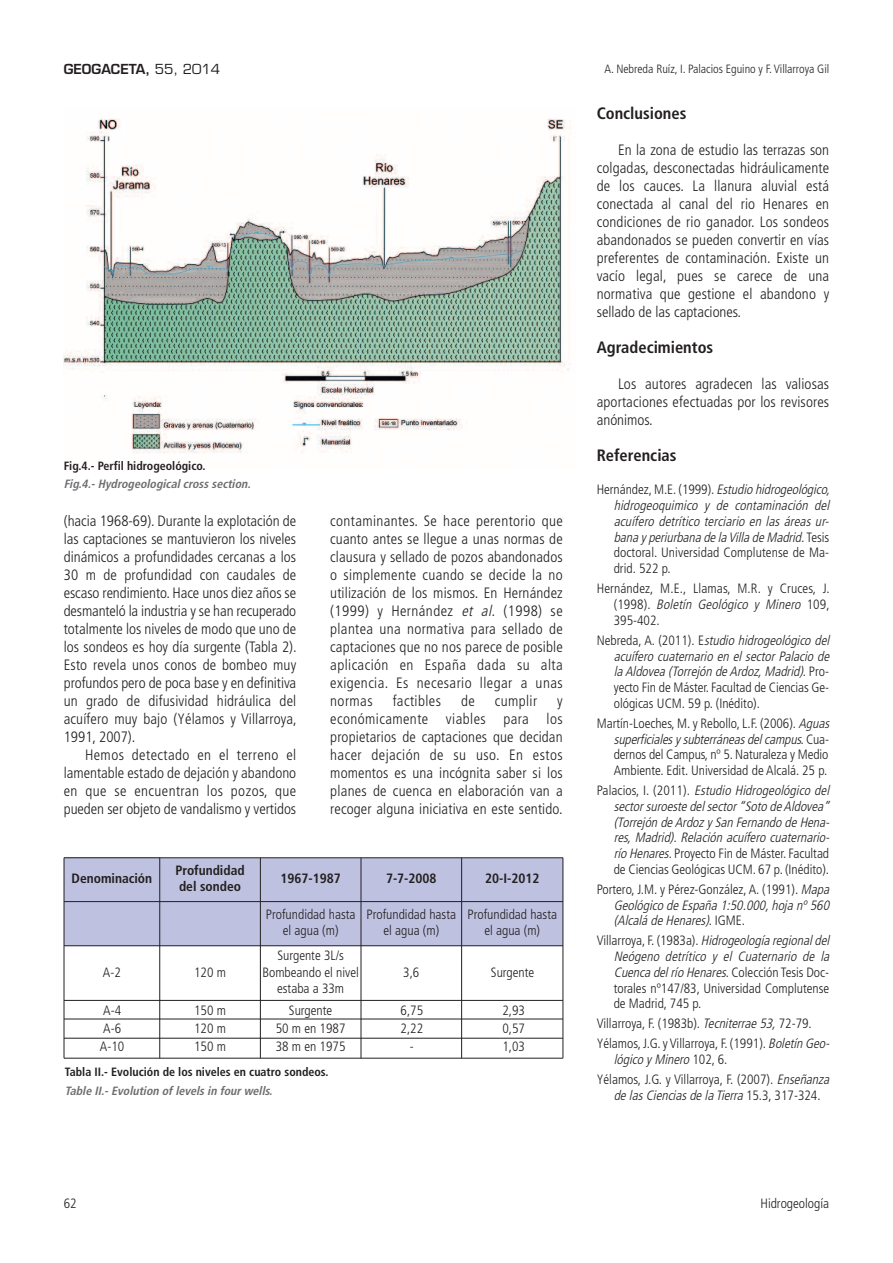
<style>
.page{position:relative;width:893px;height:1263px;background:#fff}
.page>*{position:absolute;margin:0;border:0;box-sizing:border-box;transform-origin:0 0}
.t1{font:700 condensed 16.5px "Frutiger";color:#231f20}
.t2{font:300 condensed 15px/18px "Frutiger";letter-spacing:.01em;color:#231f20;text-align:justify}
.t3{font:300 condensed 15px "Frutiger";letter-spacing:.03em;color:#231f20}
.t4{font:300 condensed 13.5px/15.8px "Frutiger";color:#231f20}
.t5{font:italic 300 condensed 13.5px/15.8px "Frutiger";color:#231f20}
.t6{font:700 condensed 13.5px/16.2px "Frutiger";color:#231f20}
.t7{font:600 13.5px "Eurostile";color:#231f20}
.t8{font:700 condensed 12px "Frutiger";color:#231f20}
.t9{font:italic 700 condensed 12px "Frutiger";color:#6c6d70}
.t10{font:300 condensed 12px "Frutiger";color:#231f20}
.s1{font-weight:400}
.s2{font-style:italic}
.s3{font-style:normal}
</style>
<div class="page">
<img style="left:64px;top:118px;width:507px;height:335px">
<div style="left:64px;top:858px;width:96px;height:44px;background:#bec1e0"></div>
<div style="left:160px;top:858px;width:100px;height:43px;background:#bec1e0"></div>
<div style="left:260px;top:858px;width:101px;height:43px;background:#bec1e0"></div>
<div style="left:260px;top:901px;width:101px;height:45px;background:#bec1e0"></div>
<div style="left:160px;top:901px;width:100px;height:45px;background:#bec1e0"></div>
<div style="left:64px;top:902px;width:96px;height:44px;background:#bec1e0"></div>
<div style="left:361px;top:901px;width:101px;height:45px;background:#bec1e0"></div>
<div style="left:462px;top:901px;width:101px;height:45px;background:#bec1e0"></div>
<div style="left:361px;top:858px;width:101px;height:43px;background:#bec1e0"></div>
<div style="left:462px;top:858px;width:101px;height:43px;background:#bec1e0"></div>
<hr style="left:64px;top:857px;width:499px;height:1px;background:#231f20">
<hr style="left:64px;top:901px;width:499px;height:1px;background:#231f20">
<hr style="left:64px;top:945px;width:499px;height:1px;background:#231f20">
<hr style="left:64px;top:1000px;width:499px;height:1px;background:#231f20">
<hr style="left:64px;top:1019px;width:499px;height:1px;background:#231f20">
<hr style="left:64px;top:1038px;width:499px;height:1px;background:#231f20">
<hr style="left:64px;top:1058px;width:499px;height:1px;background:#231f20">
<hr style="left:64px;top:858px;width:1px;height:200px;background:#231f20">
<hr style="left:159px;top:858px;width:1px;height:200px;background:#231f20">
<hr style="left:260px;top:858px;width:1px;height:200px;background:#231f20">
<hr style="left:361px;top:858px;width:1px;height:200px;background:#231f20">
<hr style="left:461px;top:858px;width:1px;height:200px;background:#231f20">
<hr style="left:563px;top:858px;width:1px;height:200px;background:#231f20">
<p class="t7" style="left:64px;top:64px;width:158px">GEOGACETA, <span class="s1">55, 2014</span></p>
<p class="t10" style="left:604px;top:64px;width:226px">A. Nebreda Ruíz, I. Palacios Eguino y F. Villarroya Gil</p>
<p class="t8" style="left:64px;top:461px;width:143px">Fig.4.- Perfil hidrogeológico.</p>
<p class="t9" style="left:64px;top:479px;width:191px">Fig.4.- Hydrogeological cross section.</p>
<p class="t2" style="left:64px;top:513px;width:234px">(hacia 1968-69). Durante la explotación de las captaciones se mantuvieron los niveles dinámicos a profundidades cercanas a los 30 m de profundidad con caudales de escaso rendimiento. Hace unos diez años se desmanteló la industria y se han recuperado totalmente los niveles de modo que uno de los sondeos es hoy día surgente (Tabla 2).<br>Esto revela unos conos de bombeo muy profundos pero de poca base y en definitiva un grado de difusividad hidráulica del acuífero muy bajo (Yélamos y Villarroya, 1991, 2007).</p>
<p class="t2" style="left:64px;top:747px;width:234px;text-indent:21px">Hemos detectado en el terreno el lamentable estado de dejación y abandono en que se encuentran los pozos, que pueden ser objeto de vandalismo y vertidos</p>
<p class="t2" style="left:330px;top:513px;width:234px">contaminantes. Se hace perentorio que cuanto antes se llegue a unas normas de clausura y sellado de pozos abandonados o simplemente cuando se decide la no utilización de los mismos. En Hernández (1999) y Hernández <span class="s2">et al.</span> (1998) se plantea una normativa para sellado de captaciones que no nos parece de posible aplicación en España dada su alta exigencia. Es necesario llegar a unas normas</p>
<p class="t3" style="left:393px;top:694px;width:50px">factibles</p>
<p class="t2" style="left:461px;top:693px;width:15px">de</p>
<p class="t3" style="left:495px;top:694px;width:44px">cumplir</p>
<p class="t2" style="left:330px;top:693px;width:234px;text-indent:227px">y económicamente viables para los propietarios de captaciones que decidan hacer dejación de su uso. En estos momentos es una incógnita saber si los planes de cuenca en elaboración van a recoger alguna iniciativa en este sentido.</p>
<p class="t6" style="left:72px;top:871px;width:82px">Denominación</p>
<p class="t6" style="left:175px;top:863px;width:71px">Profundidad del sondeo</p>
<p class="t6" style="left:280px;top:871px;width:62px">1967-1987</p>
<p class="t4" style="left:266px;top:907px;width:91px;line-height:16.2px;text-align:center">Profundidad hasta el agua (m)</p>
<p class="t4" style="left:103px;top:965px;width:19px">A-2</p>
<p class="t4" style="left:194px;top:965px;width:33px">120 m</p>
<p class="t4" style="left:262px;top:949px;width:98px;line-height:16.2px;text-align:center">Surgente 3L/s<br>Bombeando el nivel estaba a 33m</p>
<p class="t6" style="left:386px;top:871px;width:52px">7-7-2008</p>
<p class="t6" style="left:485px;top:871px;width:56px">20-I-2012</p>
<p class="t4" style="left:366px;top:907px;width:91px;line-height:16.2px;text-align:center">Profundidad hasta el agua (m)</p>
<p class="t4" style="left:467px;top:907px;width:91px;line-height:16.2px;text-align:center">Profundidad hasta el agua (m)</p>
<p class="t4" style="left:403px;top:965px;width:18px">3,6</p>
<p class="t4" style="left:491px;top:965px;width:45px">Surgente</p>
<p class="t4" style="left:103px;top:1003px;width:19px">A-4</p>
<p class="t4" style="left:194px;top:1003px;width:33px">150 m</p>
<p class="t4" style="left:289px;top:1003px;width:45px">Surgente</p>
<p class="t4" style="left:401px;top:1003px;width:24px">6,75</p>
<p class="t4" style="left:502px;top:1003px;width:24px">2,93</p>
<p class="t4" style="left:103px;top:1021px;width:19px">A-6</p>
<p class="t4" style="left:194px;top:1021px;width:33px">120 m</p>
<p class="t4" style="left:276px;top:1021px;width:71px">50 m en 1987</p>
<p class="t4" style="left:401px;top:1021px;width:24px">2,22</p>
<p class="t4" style="left:502px;top:1021px;width:24px">0,57</p>
<p class="t4" style="left:100px;top:1039px;width:26px">A-10</p>
<p class="t4" style="left:194px;top:1039px;width:33px">150 m</p>
<p class="t4" style="left:276px;top:1039px;width:71px">38 m en 1975</p>
<p class="t4" style="left:410px;top:1039px;width:5px">-</p>
<p class="t4" style="left:502px;top:1039px;width:24px">1,03</p>
<p class="t8" style="left:65px;top:1067px;width:265px">Tabla II.- Evolución de los niveles en cuatro sondeos.</p>
<p class="t9" style="left:65px;top:1086px;width:211px">Table II.- Evolution of levels in four wells.</p>
<p class="t1" style="left:597px;top:106px;width:91px">Conclusiones</p>
<p class="t2" style="left:597px;top:142px;width:234px;text-indent:21px">En la zona de estudio las terrazas son colgadas, desconectadas hidráulicamente de los cauces. La llanura aluvial está conectada al canal del rio Henares en condiciones de rio ganador. Los sondeos abandonados se pueden convertir en vías preferentes de contaminación. Existe un vacío legal, pues se carece de una normativa que gestione el abandono y sellado de las captaciones.</p>
<p class="t1" style="left:597px;top:340px;width:118px">Agradecimientos</p>
<p class="t2" style="left:597px;top:376px;width:234px;text-indent:21px">Los autores agradecen las valiosas aportaciones efectuadas por los revisores anónimos.</p>
<p class="t1" style="left:597px;top:448px;width:81px">Referencias</p>
<p class="t5" style="left:614px;top:483px;width:220px;text-indent:-17px"><span class="s3">Hernández, M.E. (1999).</span> Estudiohidrogeológico, hidrogeoquimico y de contaminación del acuífero detrítico terciario en las áreas ur&shy;bana y periurbana de la Villa de Madrid. <span class="s3">Te s i s doctoral. Universidad Complutense de Ma&shy;drid. 522 p.</span></p>
<p class="t4" style="left:614px;top:582px;width:217px;text-align:justify;text-indent:-17px">Hernández, M.E., Llamas, M.R. y Cruces, J. ( 1 9 9 8 ) . <span class="s2">Boletín Geológico y Minero</span> 1 0 9 , 395-402.</p>
<p class="t5" style="left:614px;top:633px;width:220px;text-indent:-17px"><span class="s3">Nebreda, A. (2011). E</span>studio hidrogeológico del acuífero cuaternario en el sector Palacio de la Aldovea (Torrejón de Ardoz, Madrid)<span class="s3">. P r o - yecto Fin de Máster. Facultad de Ciencias Ge&shy;ológicas UCM. 59 p. (Inédito).</span></p>
<p class="t4" style="left:614px;top:716px;width:220px;text-indent:-17px">Martín-Loeches, M. y Rebollo, L.F. (2006). <span class="s2">Aguas superficiales y subterráneas del campus.</span> C u a - dernos del Campus, nº 5. Naturaleza y Medio Ambiente. Edit. Universidad de Alcalá. 25 p.</p>
<p class="t5" style="left:614px;top:783px;width:220px;text-indent:-17px"><span class="s3">Pa l a c i o s, I . ( 2 0 1 1 ) .</span> Estudio Hidrogeológico del sector suroeste del sector “Soto de Aldovea” (Torrejón de Ardoz y San Fernando de Hena&shy;res, Madrid). Relación acuífero cuaternario&shy;ríoHenares<span class="s3">. Proyecto Fin de Máster. Facultad de Ciencias Geológicas UCM. 67 p. (Inédito).</span></p>
<p class="t5" style="left:614px;top:882px;width:220px;text-align:justify;text-indent:-17px"><span class="s3">Portero, J.M. y Pérez-González, A. (1991).</span> Mapa Geológico de España 1:50.000, hoja nº 560 (Alcalá de Henares)<span class="s3">. I G M E .</span></p>
<p class="t4" style="left:614px;top:934px;width:220px;text-indent:-17px">Villarroya, F. (1983a). <span class="s2">Hidrogeologíaregionaldel Neógeno detrítico y el Cuaternario de la CuencadelríoHenares</span>. Colección Tesis Doc&shy;torales nº147/83, Universidad Complutense de Madrid, 745 p.</p>
<p class="t4" style="left:597px;top:1015px;width:237px;line-height:20px">Villarroya, F. (1983b). <span class="s2">Tecniterrae53,</span>72-79.<br>Yélamos, J.G. y Villarroya, F. (1991). <span class="s2">BoletínGeo-</span></p>
<p class="t4" style="left:597px;top:1050px;width:237px;line-height:20px;text-indent:17px"><span class="s2">lógico y Minero</span> 1 0 2 , 6 .<br>Yélamos, J.G. y Villarroya, F. (2007). <span class="s2">Enseñanza</span></p>
<p class="t5" style="left:614px;top:1088px;width:208px">delasCienciasdelaTierra<span class="s3">15.3, 317-324.</span></p>
<p class="t4" style="left:64px;top:1197px;width:14px">62</p>
<p class="t4" style="left:760px;top:1197px;width:70px">Hidrogeología</p>
</div>
